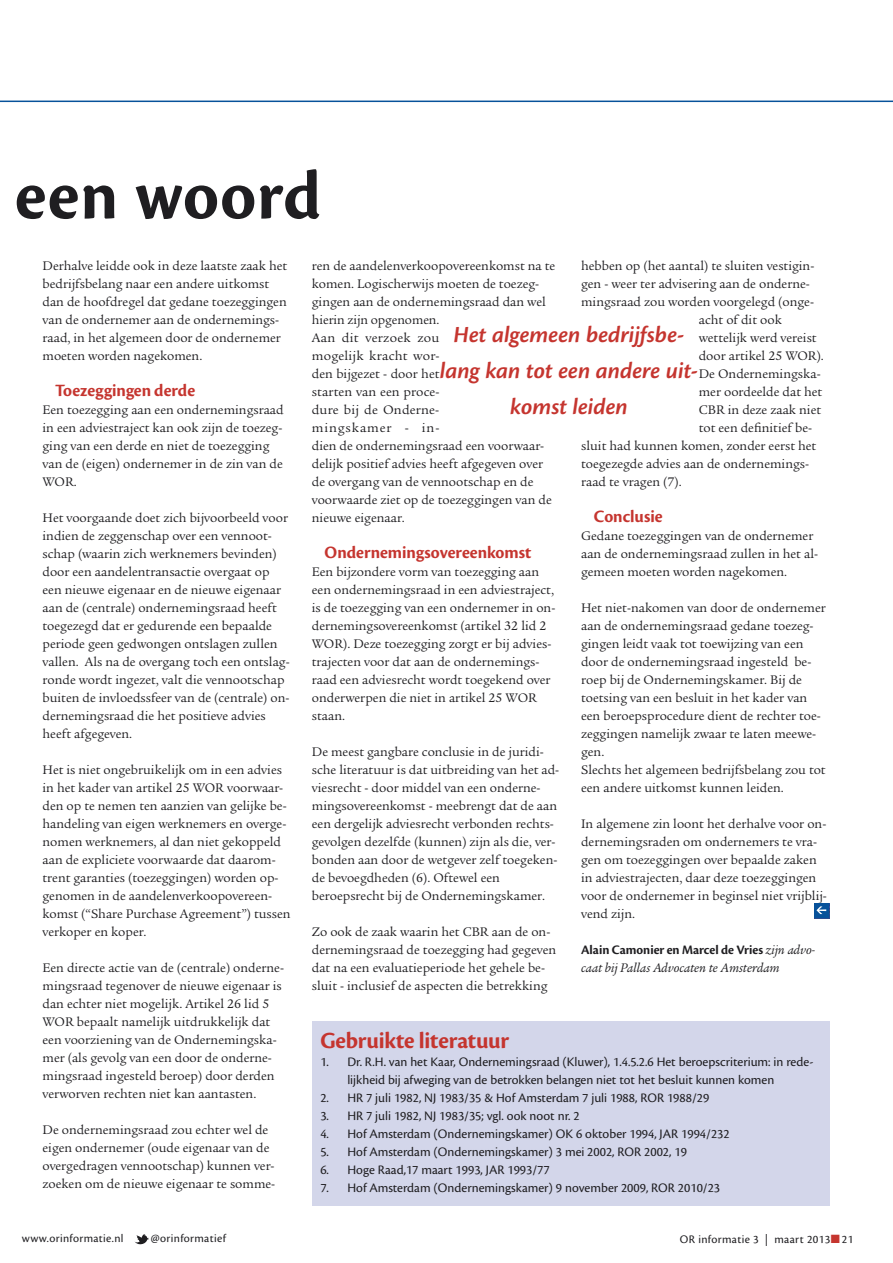
<style>
.page{position:relative;width:893px;height:1263px;background:#fff}
.page>*{position:absolute;margin:0;border:0;box-sizing:border-box;transform-origin:0 0}
.t1{font:72px "Cronos Pro Bold Disp";letter-spacing:.015em;color:#1f1e21}
.t2{font:italic 600 24px/36px "Cronos Pro";letter-spacing:-.005em;color:#c5352f;text-align:center}
.t3{font:24px "Cronos Pro Bold Disp";letter-spacing:-.005em;color:#c5352f}
.t4{font:18px "Cronos Pro Bold Disp";color:#c5352f}
.t5{font:13.5px/18px "Legacy Serif Std";color:#1f1e21}
.t6{font:13.5px/18px "Cronos Pro";color:#1f1e21}
.t7{font:13.5px "Cronos Pro Bold Disp";color:#1f1e21}
.t8{font:italic 13.5px "Legacy Serif Std";color:#1f1e21}
.t9{font:12px "Cronos Pro";letter-spacing:.03em;color:#1f1e21}
.s1{font-family:"Legacy Serif Std";font-style:italic}
.s2{color:#c5352f}
</style>
<div class="page">
<svg style="left:134px;top:1234px;width:15px;height:10px"></svg>
<div style="left:312px;top:1021px;width:517px;height:185px;background:#d3d6ea"></div>
<hr style="left:0;top:101px;width:893px;height:1px;background:#07529a">
<div style="left:814px;top:903px;width:15px;height:15px;background:#07529a"></div>
<svg style="left:816px;top:906px;width:10px;height:8px"></svg>
<h1 class="t1" style="left:15px;top:154px;width:307px">een woord</h1>
<p class="t5" style="left:43px;top:257px;width:246px">Derhalve leidde ook in deze laatste zaak het bedrijfsbelang naar een andere uitkomst dan de hoofdregel dat gedane toezeggingen van de ondernemer aan de ondernemings&shy;raad, in het algemeen door de ondernemer moeten worden nagekomen.</p>
<h3 class="t4" style="left:55px;top:380px;width:141px">Toezeggingen derde</h3>
<p class="t5" style="left:43px;top:401px;width:243px">Een toezegging aan een ondernemingsraad in een adviestraject kan ook zijn de toezeg&shy;ging van een derde en niet de toezegging van de (eigen) ondernemer in de zin van de WOR.</p>
<p class="t5" style="left:43px;top:509px;width:249px">Het voorgaande doet zich bijvoorbeeld voor indien de zeggenschap over een vennoot&shy;schap (waarin zich werknemers bevinden) door een aandelentransactie overgaat op een nieuwe eigenaar en de nieuwe eigenaar aan de (centrale) ondernemingsraad heeft toegezegd dat er gedurende een bepaalde periode geen gedwongen ontslagen zullen vallen. Als na de overgang toch een ontslag&shy;ronde wordt ingezet, valt die vennootschap buiten de invloedssfeer van de (centrale) on&shy;dernemingsraad die het positieve advies heeft afgegeven.</p>
<p class="t5" style="left:43px;top:761px;width:250px">Het is niet ongebruikelijk om in een advies in het kader van artikel 25 WOR voorwaar&shy;den op te nemen ten aanzien van gelijke be&shy;handeling van eigen werknemers en overge&shy;nomen werknemers, al dan niet gekoppeld aan de expliciete voorwaarde dat daarom&shy;trent garanties (toezeggingen) worden op&shy;genomen in de aandelenverkoopovereen&shy;komst (“Share Purchase Agreement”) tussen verkoper en koper.</p>
<p class="t5" style="left:43px;top:959px;width:243px">Een directe actie van de (centrale) onderne&shy;mingsraad tegenover de nieuwe eigenaar is dan echter niet mogelijk. Artikel 26 lid 5<br>WOR bepaalt namelijk uitdrukkelijk dat een voorziening van de Ondernemingska&shy;mer (als gevolg van een door de onderne&shy;mingsraad ingesteld beroep) door derden verworven rechten niet kan aantasten.</p>
<p class="t5" style="left:43px;top:1121px;width:234px">De ondernemingsraad zou echter wel de eigen ondernemer (oude eigenaar van de overgedragen vennootschap) kunnen ver&shy;zoeken om de nieuwe eigenaar te somme-</p>
<p class="t5" style="left:312px;top:257px;width:245px">ren de aandelenverkoopovereenkomst na te komen. Logischerwijs moeten de toezeg&shy;gingen aan de ondernemingsraad dan wel hierin zijn opgenomen.<br>Aan dit verzoek zou<br>mogelijk kracht wor-<br>den bijgezet - door het<br>starten van een proce-<br>dure bij de Onderne-<br>mingskamer - in-<br>dien de ondernemingsraad een voorwaar&shy;delijk positief advies heeft afgegeven over de overgang van de vennootschap en de voorwaarde ziet op de toezeggingen van de nieuwe eigenaar.</p>
<h3 class="t4" style="left:325px;top:542px;width:208px">Ondernemingsovereenkomst</h3>
<p class="t5" style="left:312px;top:563px;width:245px">Een bijzondere vorm van toezegging aan een ondernemingsraad in een adviestraject, is de toezegging van een ondernemer in on&shy;dernemingsovereenkomst (artikel 32 lid 2<br>WOR). Deze toezegging zorgt er bij advies&shy;trajecten voor dat aan de ondernemings&shy;raad een adviesrecht wordt toegekend over onderwerpen die niet in artikel 25 WOR staan.</p>
<p class="t5" style="left:312px;top:743px;width:249px">De meest gangbare conclusie in de juridi&shy;sche literatuur is dat uitbreiding van het ad&shy;viesrecht - door middel van een onderne&shy;mingsovereenkomst - meebrengt dat de aan een dergelijk adviesrecht verbonden rechts&shy;gevolgen dezelfde (kunnen) zijn als die, ver&shy;bonden aan door de wetgever zelf toegeken&shy;de bevoegdheden (6). Oftewel een beroepsrecht bij de Ondernemingskamer.</p>
<p class="t5" style="left:312px;top:923px;width:246px">Zo ook de zaak waarin het CBR aan de on&shy;dernemingsraad de toezegging had gegeven dat na een evaluatieperiode het gehele be&shy;sluit - inclusief de aspecten die betrekking</p>
<p class="t5" style="left:581px;top:257px;width:235px">hebben op (het aantal) te sluiten vestigin-</p>
<p class="t5" style="left:581px;top:275px;width:230px">gen - weer ter advisering aan de onderne-</p>
<p class="t5" style="left:581px;top:293px;width:234px">mingsraad zou worden voorgelegd (onge-</p>
<p class="t5" style="left:699px;top:311px;width:85px">acht of dit ook</p>
<p class="t5" style="left:699px;top:329px;width:119px">wettelijk werd vereist</p>
<p class="t5" style="left:699px;top:347px;width:127px">door artikel 25 WOR).</p>
<p class="t5" style="left:699px;top:365px;width:123px">De Ondernemingska-</p>
<p class="t5" style="left:699px;top:383px;width:125px">mer oordeelde dat het</p>
<p class="t5" style="left:699px;top:401px;width:124px">CBR in deze zaak niet</p>
<p class="t5" style="left:699px;top:419px;width:115px">tot een definitief be-</p>
<p class="t5" style="left:581px;top:437px;width:237px">sluit had kunnen komen, zonder eerst het</p>
<p class="t5" style="left:581px;top:455px;width:229px">toegezegde advies aan de ondernemings-</p>
<p class="t5" style="left:581px;top:473px;width:102px">raad te vragen (7).</p>
<h3 class="t4" style="left:594px;top:506px;width:70px">Conclusie</h3>
<p class="t5" style="left:581px;top:527px;width:238px">Gedane toezeggingen van de ondernemer aan de ondernemingsraad zullen in het al&shy;gemeen moeten worden nagekomen.</p>
<p class="t5" style="left:581px;top:599px;width:246px">Het niet-nakomen van door de ondernemer aan de ondernemingsraad gedane toezeg&shy;gingen leidt vaak tot toewijzing van een door de ondernemingsraad ingesteld be&shy;roep bij de Ondernemingskamer. Bij de toetsing van een besluit in het kader van een beroepsprocedure dient de rechter toe&shy;zeggingen namelijk zwaar te laten meewe&shy;gen.<br>Slechts het algemeen bedrijfsbelang zou tot een andere uitkomst kunnen leiden.</p>
<p class="t5" style="left:581px;top:815px;width:247px">In algemene zin loont het derhalve voor on&shy;dernemingsraden om ondernemers te vra&shy;gen om toezeggingen over bepaalde zaken in adviestrajecten, daar deze toezeggingen voor de ondernemer in beginsel niet vrijblij&shy;vend zijn.</p>
<p class="t7" style="left:581px;top:942px;width:235px">Alain Camonier en Marcel de Vries <span class="s1">zijn advo-</span></p>
<p class="t8" style="left:581px;top:960px;width:200px">caat bij Pallas Advocaten te Amsterdam</p>
<h2 class="t2" style="left:440px;top:317px;width:260px">Het algemeen bedrijfsbe&shy;lang kan tot een andere uit&shy;komst leiden</h2>
<h2 class="t3" style="left:320px;top:1027px;width:190px">Gebruikte literatuur</h2>
<p class="t6" style="left:347px;top:1053px;width:467px;text-indent:-27px">1. Dr. R.H. van het Kaar, Ondernemingsraad (Kluwer), 1.4.5.2.6 Het beroepscriterium: in rede&shy;lijkheid bij afweging van de betrokken belangen niet tot het besluit kunnen komen</p>
<p class="t6" style="left:320px;top:1089px;width:390px">2. HR 7 juli 1982, NJ 1983/35 &amp; Hof Amsterdam 7 juli 1988, ROR 1988/29</p>
<p class="t6" style="left:320px;top:1107px;width:261px">3. HR 7 juli 1982, NJ 1983/35; vgl. ook noot nr. 2</p>
<p class="t6" style="left:320px;top:1125px;width:411px">4. Hof Amsterdam (Ondernemingskamer) OK 6 oktober 1994, JAR 1994/232</p>
<p class="t6" style="left:320px;top:1143px;width:368px">5. Hof Amsterdam (Ondernemingskamer) 3 mei 2002, ROR 2002, 19</p>
<p class="t6" style="left:320px;top:1161px;width:231px">6. Hoge Raad,17 maart 1993, JAR 1993/77</p>
<p class="t6" style="left:320px;top:1179px;width:401px">7. Hof Amsterdam (Ondernemingskamer) 9 november 2009, ROR 2010/23</p>
<p class="t9" style="left:22px;top:1231px;width:103px">www.orinformatie.nl</p>
<p class="t9" style="left:151px;top:1231px;width:76px">@orinformatief</p>
<p class="t9" style="left:680px;top:1232px;width:175px">OR informatie 3 | maart 2013<span class="s2">■</span> 21</p>
</div>
